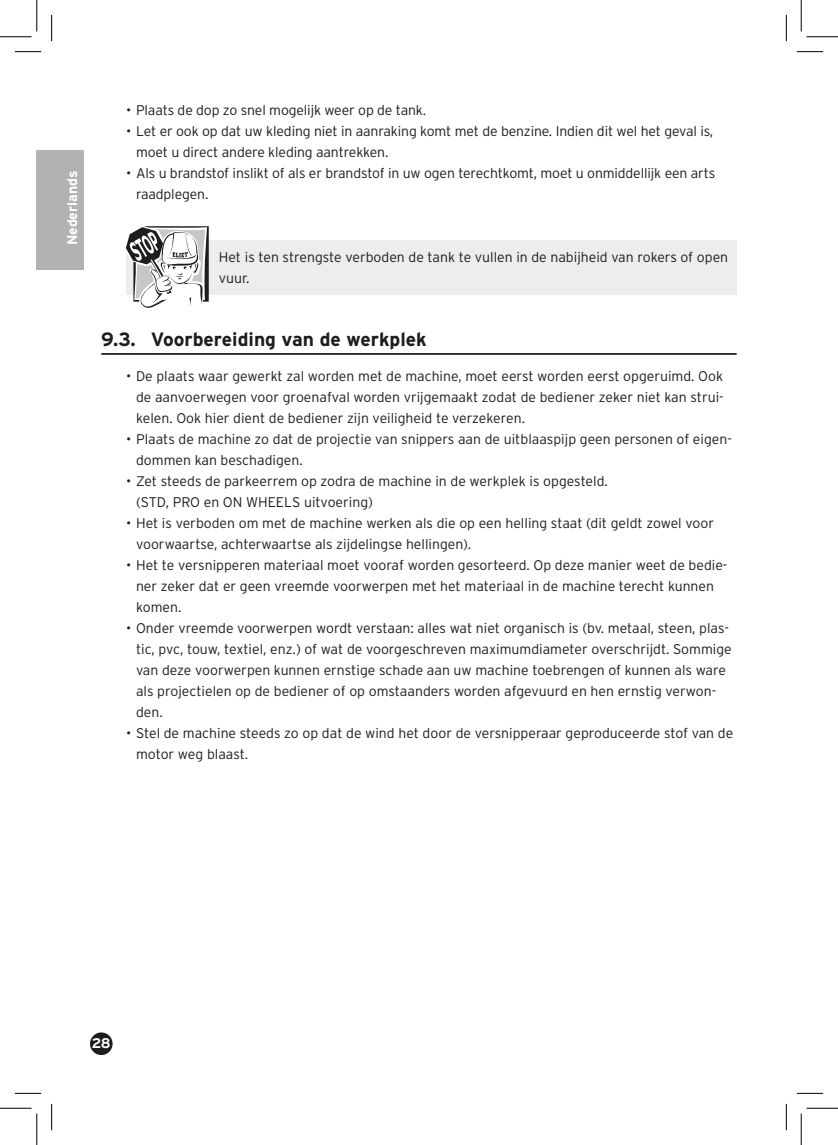
<style>
.page{position:relative;width:838px;height:1145px;background:#fff}
.page>*{position:absolute;margin:0;border:0;box-sizing:border-box;transform-origin:0 0}
.t1{font:700 19.25px "Interstate";color:#1d1d1b}
.Subhead_-_5_mm_voor{font:300 14px/21px "Interstate";color:#1d1d1b}
.t2{font:700 14px "Interstate";color:#fff}
</style>
<div class="page">
<div style="left:37px;top:151px;width:47px;height:119px;background:#b2b2b2"></div>
<div style="left:126px;top:241px;width:610px;height:54px;background:#ededed"></div>
<hr style="left:101px;top:353px;width:635px;height:2px;background:#1d1d1b">
<svg style="left:126px;top:226px;width:83px;height:82px"></svg>
<div style="left:91px;top:1033px;width:21px;height:21px;background:#1d1d1b;border-radius:50%"></div>
<div style="left:90px;top:1032px;width:23px;height:23px;border:2px solid #1d1d1b;border-radius:50%"></div>
<svg style="left:15px;top:51px;width:26px;height:1px"></svg>
<svg style="left:796px;top:51px;width:27px;height:1px"></svg>
<svg style="left:15px;top:1093px;width:26px;height:1px"></svg>
<svg style="left:796px;top:1093px;width:27px;height:1px"></svg>
<svg style="left:51px;top:15px;width:1px;height:26px"></svg>
<svg style="left:51px;top:1104px;width:1px;height:26px"></svg>
<svg style="left:786px;top:15px;width:1px;height:26px"></svg>
<svg style="left:786px;top:1104px;width:1px;height:26px"></svg>
<hr style="left:0;top:36px;width:32px;height:1px;background:#000">
<hr style="left:806px;top:36px;width:31px;height:1px;background:#000">
<hr style="left:0;top:1108px;width:32px;height:1px;background:#000">
<hr style="left:806px;top:1108px;width:31px;height:1px;background:#000">
<hr style="left:36px;top:0;width:1px;height:31px;background:#000">
<hr style="left:36px;top:1113px;width:1px;height:32px;background:#000">
<hr style="left:800px;top:0;width:1px;height:31px;background:#000">
<hr style="left:800px;top:1113px;width:1px;height:32px;background:#000">
<p class="t2" style="left:64px;top:245px;width:76px;rotate:-90deg">Nederlands</p>
<p class="Subhead_-_5_mm_voor" style="left:126px;top:99px;width:301px">• Plaats de dop zo snel mogelijk weer op de tank.</p>
<p class="Subhead_-_5_mm_voor" style="left:136px;top:120px;width:578px;text-indent:-10px">• Let er ook op dat uw kleding niet in aanraking komt met de benzine. Indien dit wel het geval is, moet u direct andere kleding aantrekken.</p>
<p class="Subhead_-_5_mm_voor" style="left:136px;top:162px;width:581px;text-indent:-10px">• Als u brandstof inslikt of als er brandstof in uw ogen terechtkomt, moet u onmiddellijk een arts raadplegen.</p>
<p class="Subhead_-_5_mm_voor" style="left:219px;top:246px;width:510px">Het is ten strengste verboden de tank te vullen in de nabijheid van rokers of open vuur.</p>
<p class="t1" style="left:101px;top:327px;width:327px">9.3. Voorbereiding van de werkplek</p>
<p class="Subhead_-_5_mm_voor" style="left:136px;top:365px;width:589px;text-align:justify;text-indent:-10px">• De plaats waar gewerkt zal worden met de machine, moet eerst worden eerst opgeruimd. Ook de aanvoerwegen voor groenafval worden vrijgemaakt zodat de bediener zeker niet kan strui&shy;kelen. Ook hier dient de bediener zijn veiligheid te verzekeren.</p>
<p class="Subhead_-_5_mm_voor" style="left:136px;top:428px;width:597px;text-indent:-10px">• Plaats de machine zo dat de projectie van snippers aan de uitblaaspijp geen personen of eigen&shy;dommen kan beschadigen.</p>
<p class="Subhead_-_5_mm_voor" style="left:136px;top:470px;width:473px;text-indent:-10px">• Zet steeds de parkeerrem op zodra de machine in de werkplek is opgesteld. (STD, PRO en ON WHEELS uitvoering)</p>
<p class="Subhead_-_5_mm_voor" style="left:136px;top:512px;width:579px;text-indent:-10px">• Het is verboden om met de machine werken als die op een helling staat (dit geldt zowel voor voorwaartse, achterwaartse als zijdelingse hellingen).</p>
<p class="Subhead_-_5_mm_voor" style="left:136px;top:554px;width:593px;text-indent:-10px">• Het te versnipperen materiaal moet vooraf worden gesorteerd. Op deze manier weet de bedie&shy;ner zeker dat er geen vreemde voorwerpen met het materiaal in de machine terecht kunnen komen.</p>
<p class="Subhead_-_5_mm_voor" style="left:136px;top:617px;width:597px;text-indent:-10px">• Onder vreemde voorwerpen wordt verstaan: alles wat niet organisch is (bv. metaal, steen, plas&shy;tic, pvc, touw, textiel, enz.) of wat de voorgeschreven maximumdiameter overschrijdt. Sommige van deze voorwerpen kunnen ernstige schade aan uw machine toebrengen of kunnen als ware als projectielen op de bediener of op omstaanders worden afgevuurd en hen ernstig verwon&shy;den.</p>
<p class="Subhead_-_5_mm_voor" style="left:136px;top:722px;width:598px;text-indent:-10px">• Stel de machine steeds zo op dat de wind het door de versnipperaar geproduceerde stof van de motor weg blaast.</p>
<p class="t2" style="left:92px;top:1035px;width:20px">28</p>
</div>
